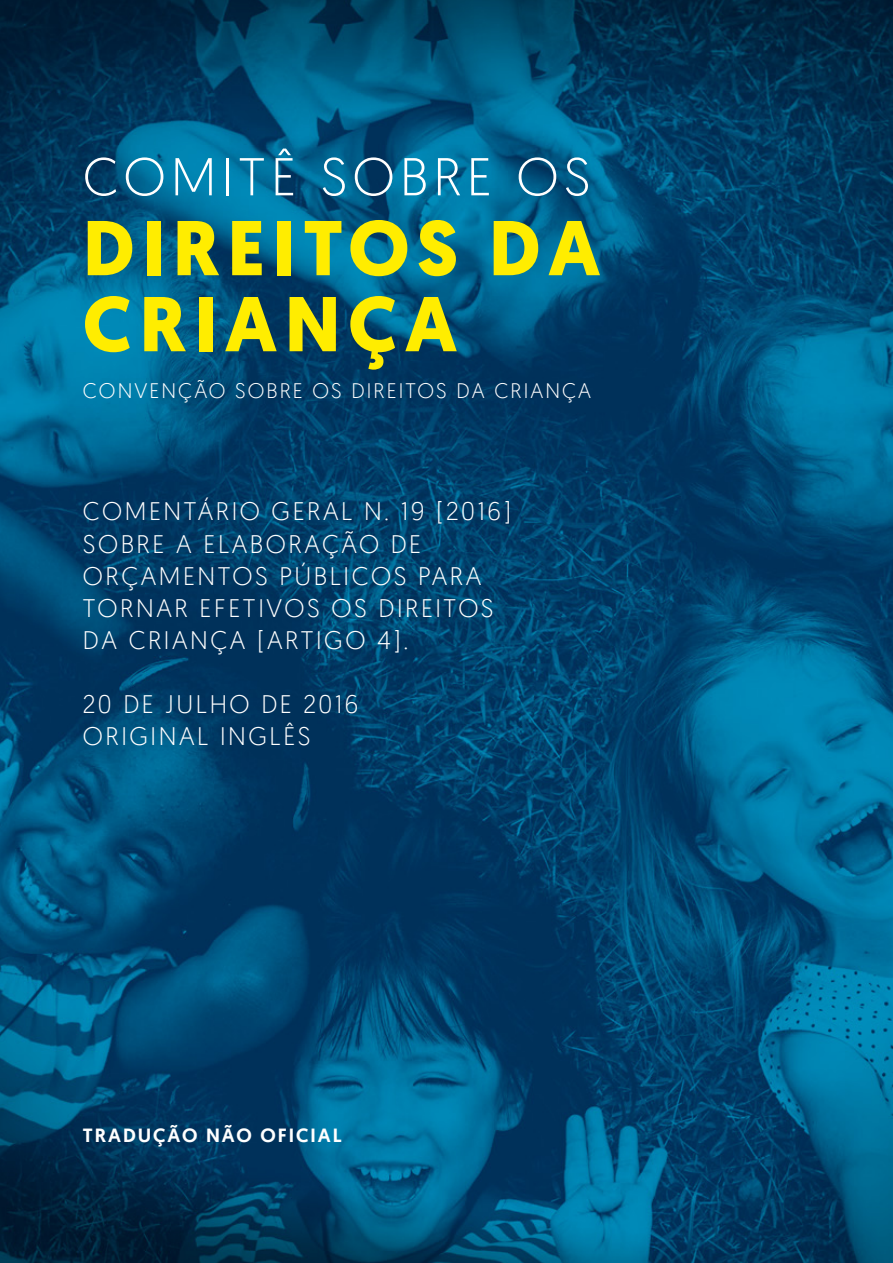
<style>
.page{position:relative;width:893px;height:1263px;background:#fff}
.page>*{position:absolute;margin:0;border:0;box-sizing:border-box;transform-origin:0 0}
.t1{font:700 77.55px/76.1px "Geomanist";letter-spacing:.1em;color:#ffed00}
.t2{font:300 53.1px "Geomanist";letter-spacing:.1em;color:#fff}
.t3{font:300 25.35px/32.1px "Geomanist";letter-spacing:.1em;color:#fff}
.t4{font:300 21px "Geomanist";letter-spacing:.1em;color:#fff}
.t5{font:500 19.5px "Geomanist";letter-spacing:.1em;color:#fff}
</style>
<div class="page">
<img style="left:0;top:0;width:893px;height:1263px">
<h2 class="t2" style="left:83px;top:143px;width:509px">COMITÊ SOBRE OS</h2>
<h1 class="t1" style="left:83px;top:210px;width:519px">DIREITOS DA<br>CRIANÇA</h1>
<p class="t4" style="left:83px;top:378px;width:510px">CONVENÇÃO SOBRE OS DIREITOS DA CRIANÇA</p>
<p class="t3" style="left:83px;top:495px;width:430px">COMENTÁRIO GERAL N. 19 [2016]<br>SOBRE A ELABORAÇÃO DE<br>ORÇAMENTOS PÚBLICOS PARA<br>TORNAR EFETIVOS OS DIREITOS<br>DA CRIANÇA [ARTIGO 4].</p>
<p class="t3" style="left:83px;top:687px;width:277px">20 DE JULHO DE 2016<br>ORIGINAL INGLÊS</p>
<p class="t5" style="left:83px;top:1122px;width:260px">TRADUÇÃO NÃO OFICIAL</p>
</div>
